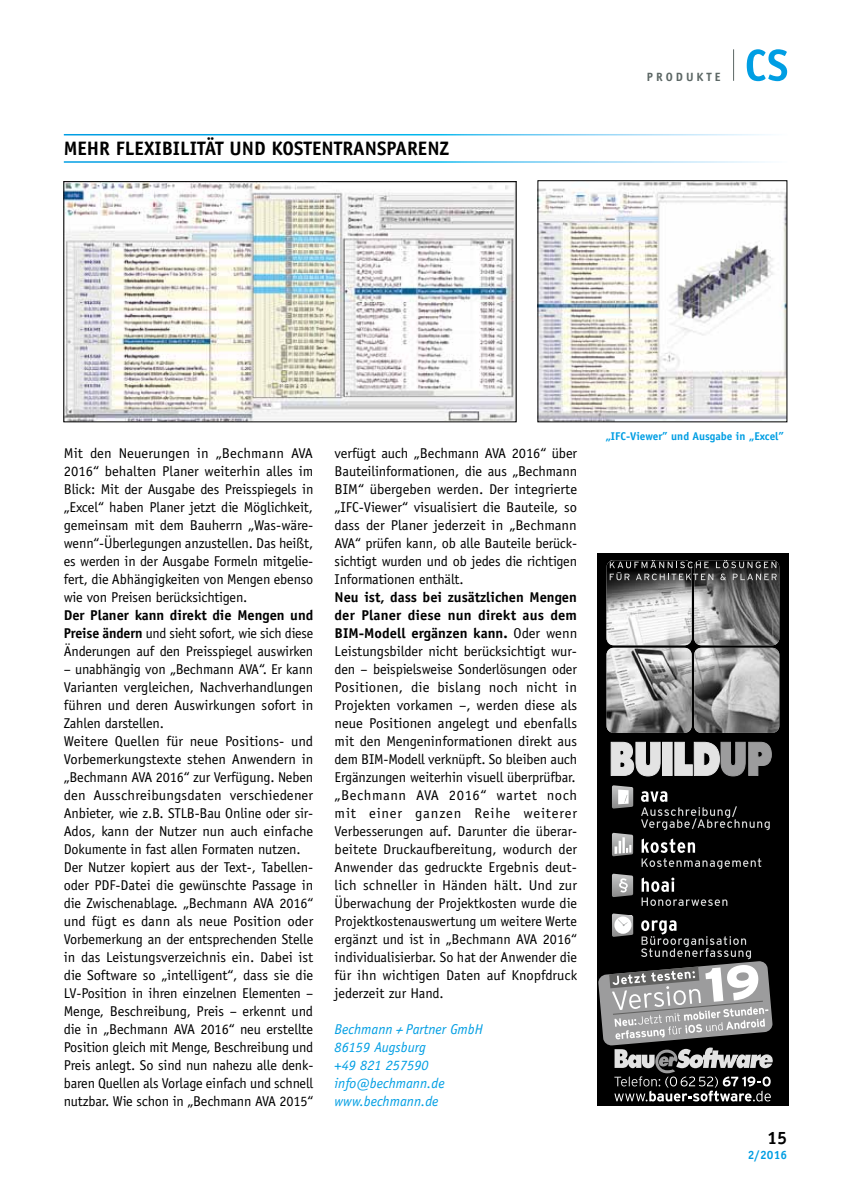
<style>
.page{position:relative;width:851px;height:1191px;background:#fff}
.page>*{position:absolute;margin:0;border:0;box-sizing:border-box;transform-origin:0 0}
.t1{font:700 19.5px "Officina Sans Std";color:#000}
.t2{font:700 18px "Officina Sans Std";color:#000}
.t3{font:14.25px/18px "Officina Sans Std";letter-spacing:-.01em;color:#000;text-align:justify}
.t4{font:italic 14.25px/18px "Officina Sans Std";color:#009ee3}
.t5{font:700 14.25px/18px "Officina Sans Std";color:#000;text-align:justify}
.t6{font:700 12px "Officina Sans Std";letter-spacing:.25em;color:#5c6765}
.t7{font:700 12px "Officina Sans Std";color:#009ee3}
.t8{font:700 11.25px "Officina Sans Std";color:#009ee3}
.s1{font-weight:700}
</style>
<div class="page">
<hr style="left:733px;top:49px;width:1px;height:32px;background:#5c6765">
<svg style="left:746px;top:49px;width:41px;height:32px"></svg>
<div style="left:597px;top:553px;width:191px;height:553px;background:#000"></div>
<svg style="left:641px;top:877px;width:86px;height:29px"></svg>
<svg style="left:641px;top:838px;width:120px;height:31px"></svg>
<svg style="left:641px;top:791px;width:128px;height:39px"></svg>
<div style="left:662px;top:741px;width:10px;height:35px;border:1px solid #000"></div>
<svg style="left:610px;top:741px;width:51px;height:36px"></svg>
<div style="left:662px;top:742px;width:10px;height:33px;background:#e3e3e3"></div>
<svg style="left:674px;top:741px;width:98px;height:36px"></svg>
<svg style="left:606px;top:560px;width:173px;height:173px;background:#929292"></svg>
<svg style="left:612px;top:785px;width:21px;height:23px"></svg>
<svg style="left:612px;top:833px;width:21px;height:23px"></svg>
<svg style="left:612px;top:873px;width:21px;height:24px"></svg>
<svg style="left:598px;top:913px;width:175px;height:188px"></svg>
<img style="left:539px;top:182px;width:246px;height:238px">
<img style="left:66px;top:183px;width:448px;height:237px">
<div style="left:64px;top:181px;width:452px;height:241px;border:1px solid #000"></div>
<h1 class="t1" style="left:64px;top:136px;width:387px">mehr flexibilität und kostentransparenz</h1>
<p class="t6" style="left:646px;top:69px;width:75px">Produkte</p>
<p class="t3" style="left:64px;top:444px;width:251px">Mit den Neuerungen in „Bechmann AVA 2016“ behalten Planer weiterhin alles im Blick: Mit der Ausgabe des Preisspiegels in „Excel“ haben Planer jetzt die Möglichkeit, gemeinsam mit dem Bauherrn „Was-wäre&shy;wenn“-Überlegungen anzustellen. Das heißt, es werden in der Ausgabe Formeln mitgelie&shy;fert, die Abhängigkeiten von Mengen ebenso wie von Preisen berücksichtigen.</p>
<p class="t3" style="left:64px;top:606px;width:251px"><span class="s1">Der Planer kann direkt die Mengen und Preise ändern</span> und sieht sofort, wie sich diese Änderungen auf den Preisspiegel auswirken</p>
<p class="t3" style="left:64px;top:660px;width:251px;text-align:left">– unabhängig von „Bechmann AVA“. Er kann Varianten vergleichen, Nachverhandlungen führen und deren Auswirkungen sofort in Zahlen darstellen.<br>Weitere Quellen für neue Positions- und Vorbemerkungstexte stehen Anwendern in „Bechmann AVA 2016“ zur Verfügung. Neben den Ausschreibungsdaten verschiedener Anbieter, wie z.B. STLB-Bau Online oder sir-Ados, kann der Nutzer nun auch einfache Dokumente in fast allen Formaten nutzen.<br>Der Nutzer kopiert aus der Text-, Tabellen&shy;oder PDF-Datei die gewünschte Passage in die Zwischenablage. „Bechmann AVA 2016“ und fügt es dann als neue Position oder Vorbemerkung an der entsprechenden Stelle in das Leistungsverzeichnis ein. Dabei ist die Software so „intelligent“, dass sie die LV-Position in ihren einzelnen Elementen – Menge, Beschreibung, Preis – erkennt und die in „Bechmann AVA 2016“ neu erstellte Position gleich mit Menge, Beschreibung und Preis anlegt. So sind nun nahezu alle denk&shy;baren Quellen als Vorlage einfach und schnell nutzbar. Wie schon in „Bechmann AVA 2015“</p>
<p class="t3" style="left:334px;top:444px;width:244px">verfügt auch „Bechmann AVA 2016“ über Bauteilinformationen, die aus „Bechmann BIM“ übergeben werden. Der integrierte „IFC-Viewer“ visualisiert die Bauteile, so dass der Planer jederzeit in „Bechmann AVA“ prüfen kann, ob alle Bauteile berück&shy;sichtigt wurden und ob jedes die richtigen Informationen enthält.</p>
<p class="t5" style="left:334px;top:588px;width:244px">N eu ist, dass bei zusätzlichen Mengen der Planer diese nun direkt aus dem BIM-M</p>
<p class="t3" style="left:334px;top:624px;width:244px;text-indent:40px"><span class="s1">odell ergänzen kann.</span> Oder wenn Leistungsbilder nicht berücksichtigt wur&shy;den – beispielsweise Sonderlösungen oder Positionen, die bislang noch nicht in Projekten vorkamen –, werden diese als neue Positionen angelegt und ebenfalls mit den Mengeninformationen direkt aus dem BIM-Modell verknüpft. So bleiben auch Ergänzungen weiterhin visuell überprüfbar. „Bechmann AVA 2016“ wartet noch mit einer ganzen Reihe weiterer Verbesserungen auf. Darunter die überar&shy;beitete Druckaufbereitung, wodurch der Anwender das gedruckte Ergebnis deut&shy;lich schneller in Händen hält. Und zur Überwachung der Projektkosten wurde die Projektkostenauswertung um weitere Werte ergänzt und ist in „Bechmann AVA 2016“ individualisierbar. So hat der Anwender die für ihn wichtigen Daten auf Knopfdruck jederzeit zur Hand.</p>
<p class="t4" style="left:334px;top:1020px;width:150px">Bechmann+Partner GmbH<br>86159 Augsburg<br>+49 821 257590 info@bechmann.de www.bechmann.de</p>
<p class="t8" style="left:605px;top:429px;width:12px">„IFC-V</p>
<p class="t8" style="left:636px;top:429px;width:149px">iewer” und Ausgabe in „Excel”</p>
<p class="t2" style="left:767px;top:1127px;width:22px">15</p>
<p class="t7" style="left:747px;top:1147px;width:41px">2/2016</p>
</div>
